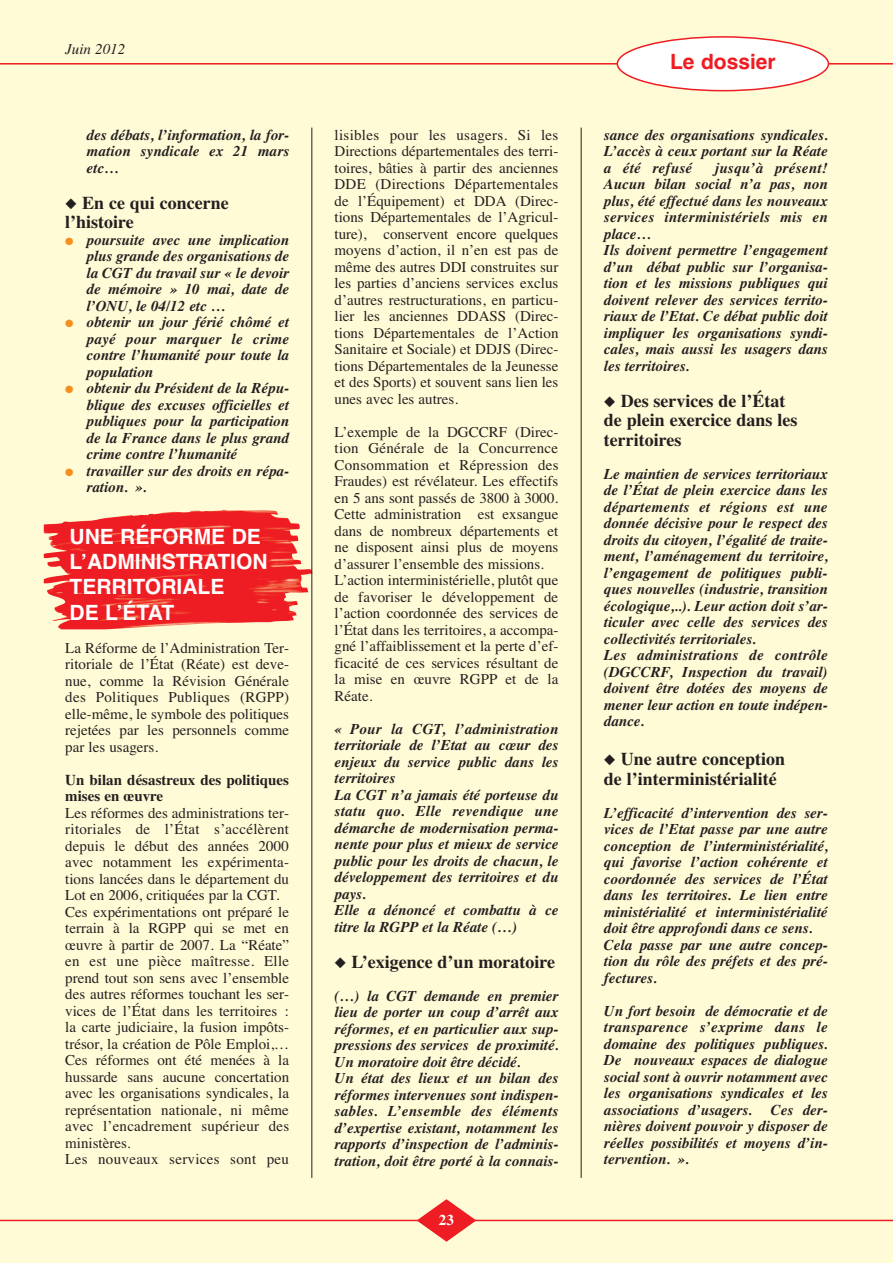
<style>
.page{position:relative;width:893px;height:1263px;background:#fffbd6}
.page>*{position:absolute;margin:0;border:0;box-sizing:border-box;transform-origin:0 0}
.t1{font:700 21px/25.2px "Helvetica";color:#fff}
.t2{font:700 21px "Helvetica";color:#ee1d23}
.t3{font:700 18px/19.5px "Times";color:#231f20}
.t4{font:italic 700 15px/16.5px "Times";color:#231f20;text-align:justify}
.t5{font:15px/16.5px "Times";color:#231f20;text-align:justify}
.t6{font:700 15px/16.5px "Times";color:#231f20}
.t7{font:italic 15px "Times";color:#231f20}
.t8{font:700 15px "Times";color:#fff}
.s1{color:#f68e1e}
</style>
<div class="page">
<img style="left:44px;top:509px;width:268px;height:120px">
<hr style="left:0;top:63px;width:893px;height:2px;background:#ee1d23">
<svg style="left:617px;top:36px;width:212px;height:55px"></svg>
<hr style="left:0;top:1220px;width:893px;height:1px;background:#ee1d23">
<svg style="left:417px;top:1199px;width:59px;height:43px"></svg>
<hr style="left:312px;top:128px;width:1px;height:1050px;background:#231f20">
<hr style="left:581px;top:128px;width:1px;height:1050px;background:#231f20">
<p class="t7" style="left:65px;top:40px;width:61px">Juin 2012</p>
<p class="t4" style="left:87px;top:127px;width:204px">des débats, l’information, la for&shy;mation syndicale ex 21 mars etc…</p>
<p class="t3" style="left:65px;top:194px;width:165px">◆ En ce qui concerne l’histoire</p>
<p class="t4" style="left:87px;top:232px;width:204px;text-indent:-21px"><span class="s1">●</span> poursuite avec une implication plus grande des organisations de la CGT du travail sur « le devoir de mémoire » 10 mai, date de l’ONU, le 04/12 etc …</p>
<p class="t4" style="left:87px;top:315px;width:204px;text-indent:-21px"><span class="s1">●</span> obtenir un jour férié chômé et payé pour marquer le crime contre l’humanité pour toute la population</p>
<p class="t4" style="left:87px;top:381px;width:204px;text-indent:-21px"><span class="s1">●</span> obtenir du Président de la Répu&shy;blique des excuses officielles et publiques pour la participation de la France dans le plus grand crime contre l’humanité</p>
<p class="t4" style="left:87px;top:463px;width:204px;text-indent:-21px"><span class="s1">●</span> travailler sur des droits en répa&shy;ration. ».</p>
<h1 class="t1" style="left:70px;top:525px;width:199px">UNE RÉFORME DE<br>L’ADMINISTRATION<br>TERRITORIALE<br>DE L’ÉTAT</h1>
<p class="t5" style="left:65px;top:640px;width:225px">La Réforme de l’Administration Ter&shy;ritoriale de l’État (Réate) est deve&shy;nue, comme la Révision Générale des Politiques Publiques (RGPP) elle-même, le symbole des politiques rejetées par les personnels comme par les usagers.</p>
<p class="t6" style="left:65px;top:772px;width:225px">Un bilan désastreux des politiques mises en œuvre</p>
<p class="t5" style="left:65px;top:805px;width:225px;text-align:left">Les réformes des administrations ter&shy;ritoriales de l’État s’accélèrent depuis le début des années 2000 avec notamment les expérimenta&shy;tions lancées dans le département du Lot en 2006, critiquées par la CGT.<br>Ces expérimentations ont préparé le terrain à la RGPP qui se met en œuvre à partir de 2007. La “Réate” en est une pièce maîtresse. Elle prend tout son sens avec l’ensemble des autres réformes touchant les ser&shy;vices de l’État dans les territoires : la carte judiciaire, la fusion impôts&shy;trésor, la création de Pôle Emploi,… Ces réformes ont été menées à la hussarde sans aucune concertation avec les organisations syndicales, la représentation nationale, ni même avec l’encadrement supérieur des ministères.<br>Les nouveaux services sont peu</p>
<p class="t5" style="left:335px;top:127px;width:225px">lisibles pour les usagers. Si les Directions départementales des terri&shy;toires, bâties à partir des anciennes DDE (Directions Départementales de l’Équipement) et DDA (Direc&shy;tions Départementales de l’Agricul&shy;ture), conservent encore quelques moyens d’action, il n’en est pas de même des autres DDI construites sur les parties d’anciens services exclus d’autres restructurations, en particu&shy;lier les anciennes DDASS (Direc&shy;tions Départementales de l’Action Sanitaire et Sociale) et DDJS (Direc&shy;tions Départementales de la Jeunesse et des Sports) et souvent sans lien les unes avec les autres.</p>
<p class="t5" style="left:335px;top:424px;width:225px;text-align:left">L’exemple de la DGCCRF (Direc&shy;tion Générale de la Concurrence Consommation et Répression des Fraudes) est révélateur. Les effectifs en 5 ans sont passés de 3800 à 3000.<br>Cette administration est exsangue dans de nombreux départements et ne disposent ainsi plus de moyens d’assurer l’ensemble des missions.<br>L’action interministérielle, plutôt que de favoriser le développement de l’action coordonnée des services de l’État dans les territoires, a accompa&shy;gné l’affaiblissement et la perte d’ef&shy;ficacité de ces services résultant de la mise en œuvre RGPP et de la Réate.</p>
<p class="t4" style="left:335px;top:721px;width:225px;text-align:left">« Pour la CGT, l’administration territoriale de l’Etat au cœur des enjeux du service public dans les territoires<br>La CGT n’a jamais été porteuse du statu quo. Elle revendique une démarche de modernisation perma&shy;nente pour plus et mieux de service public pour les droits de chacun, le développement des territoires et du pays.<br>Elle a dénoncé et combattu à ce titre la RGPP et la Réate (…)</p>
<p class="t3" style="left:335px;top:953px;width:222px">◆ L’exigence d’un moratoire</p>
<p class="t4" style="left:335px;top:988px;width:225px;text-align:left">(…) la CGT demande en premier lieu de porter un coup d’arrêt aux réformes, et en particulier aux sup&shy;pressions des services de proximité.<br>Un moratoire doit être décidé.<br>Un état des lieux et un bilan des réformes intervenues sont indispen&shy;sables. L’ensemble des éléments d’expertise existant, notamment les rapports d’inspection de l’adminis&shy;tration, doit être porté à la connais-</p>
<p class="t8" style="left:439px;top:1209px;width:16px">23</p>
<h1 class="t2" style="left:670px;top:47px;width:107px">Le dossier</h1>
<p class="t4" style="left:604px;top:127px;width:225px">sance des organisations syndicales.<br>L’accès à ceux portant sur la Réate a été refusé</p>
<p class="t4" style="left:604px;top:160px;width:225px;text-align:left;text-indent:111px">jusqu’à présent!<br>Aucun bilan social n’a pas, non plus, été effectué dans les nouveaux services interministériels mis en place…<br>Ils doivent permettre l’engagement d’un débat public sur l’organisa&shy;tion et les missions publiques qui doivent relever des services territo&shy;riaux de l’Etat. Ce débat public doit impliquer les organisations syndi&shy;cales, mais aussi les usagers dans les territoires.</p>
<p class="t3" style="left:604px;top:392px;width:195px">◆ Des services de l’État de plein exercice dans les territoires</p>
<p class="t4" style="left:604px;top:466px;width:225px;text-align:left">Le maintien de services territoriaux de l’État de plein exercice dans les départements et régions est une donnée décisive pour le respect des droits du citoyen, l’égalité de traite&shy;ment, l’aménagement du territoire, l’engagement de politiques publi&shy;ques nouvelles (industrie, transition écologique,..). Leur action doit s’ar&shy;ticuler avec celle des services des collectivités territoriales.<br>Les administrations de contrôle (DGCCRF, Inspection du travail) doivent être dotées des moyens de mener leur action en toute indépen&shy;dance.</p>
<p class="t3" style="left:604px;top:750px;width:183px">◆ Une autre conception de l’interministérialité</p>
<p class="t4" style="left:604px;top:805px;width:225px;text-align:left">L’efficacité d’intervention des ser&shy;vices de l’Etat passe par une autre conception de l’interministérialité, qui favorise l’action cohérente et coordonnée des services de l’État dans les territoires. Le lien entre ministérialité et interministérialité doit être approfondi dans ce sens.<br>Cela passe par une autre concep&shy;tion du rôle des préfets et des pré&shy;fectures.</p>
<p class="t4" style="left:604px;top:1003px;width:225px">Un fort besoin de démocratie et de transparence s’exprime dans le domaine des politiques publiques.<br>De nouveaux espaces de dialogue social sont à ouvrir notamment avec les organisations syndicales et les associations d’usagers.</p>
<p class="t4" style="left:604px;top:1102px;width:225px;text-indent:167px">Ces der&shy;nières doivent pouvoir y disposer de réelles possibilités et moyens d’in&shy;tervention. ».</p>
</div>
